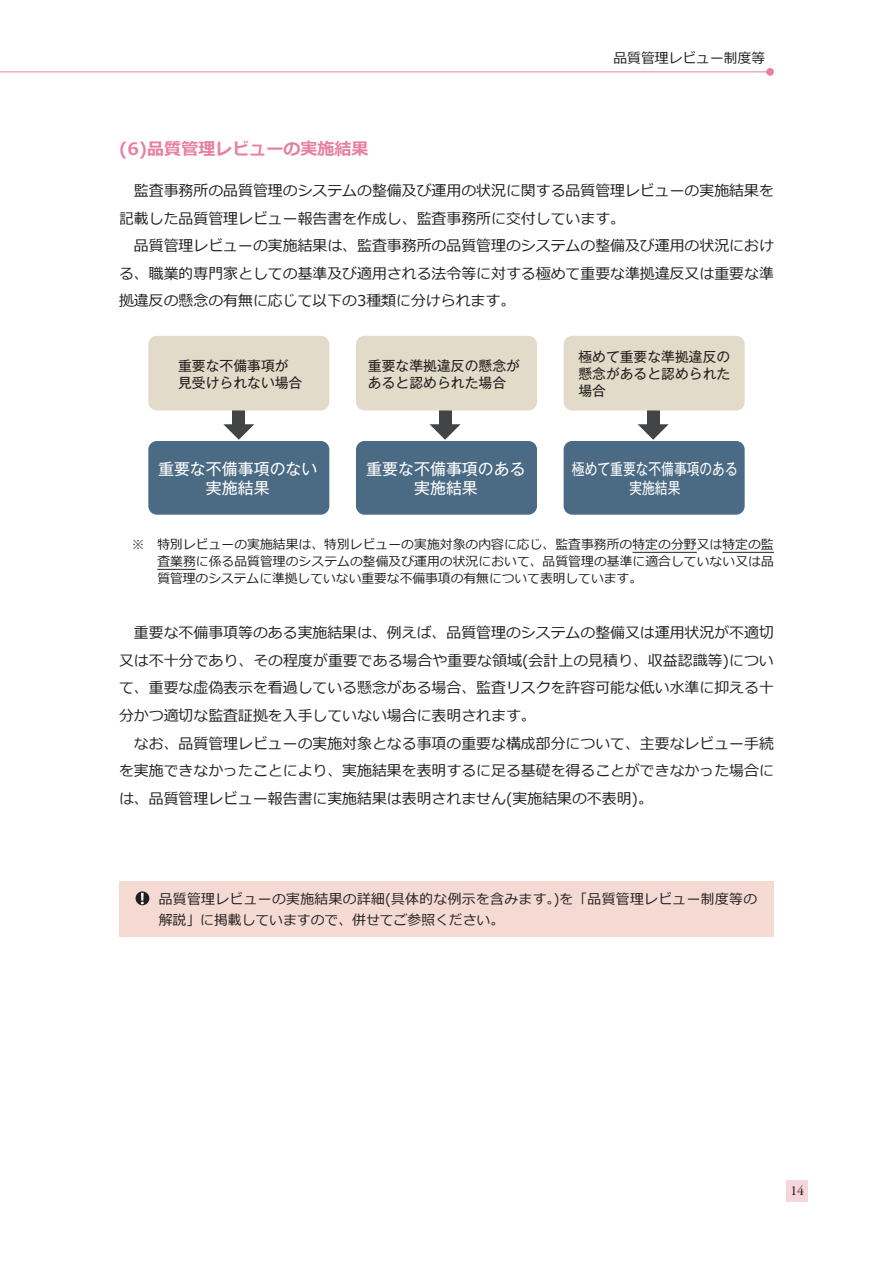
<style>
.page{position:relative;width:893px;height:1263px;background:#fff}
.page>*{position:absolute;margin:0;border:0;box-sizing:border-box;transform-origin:0 0}
.t1{font:700 16.95px "Meiryo";color:#e7809f}
.t2{font:15.9px/19.2px "Gothic MB101 Pr 6";color:#fff;text-align:center}
.t3{font:15.9px/19.2px "Gothic MB101 Pr 6";color:#fff;text-align:center;scale:.8 1}
.t4{font:14.85px/27.6px "Meiryo";color:#231f20;text-align:justify}
.t5{font:13.8px/21.3px "Meiryo";letter-spacing:.025em;color:#231f20}
.t6{font:13.8px/17px "Gothic MB101 Pr 6";color:#231f20}
.t7{font:13.8px "Meiryo";color:#231f20}
.t8{font:13.8px "Garamond Premr Pro";color:#231f20}
.t9{font:12.75px/17px "Meiryo";color:#231f20;text-align:justify}
</style>
<div class="page">
<hr style="left:0;top:72px;width:770px;height:1px;background:#e7809f">
<div style="left:766px;top:68px;width:8px;height:8px;background:#e7809f;border-radius:50%"></div>
<div style="left:787px;top:1180px;width:21px;height:21px;background:#f7d5dd"></div>
<hr style="left:633px;top:552px;width:64px;height:1px;background:#231f20">
<hr style="left:722px;top:552px;width:52px;height:1px;background:#231f20">
<hr style="left:157px;top:569px;width:39px;height:1px;background:#231f20">
<div style="left:647px;top:403px;width:12px;height:23px;background:#424446"></div>
<svg style="left:638px;top:424px;width:31px;height:16px"></svg>
<div style="left:439px;top:403px;width:12px;height:23px;background:#424446"></div>
<svg style="left:430px;top:424px;width:31px;height:16px"></svg>
<div style="left:233px;top:403px;width:12px;height:23px;background:#424446"></div>
<svg style="left:223px;top:424px;width:31px;height:16px"></svg>
<div style="left:356px;top:336px;width:181px;height:74px;background:#e3dbc9;border-radius:9px"></div>
<div style="left:148px;top:336px;width:181px;height:74px;background:#e3dbc9;border-radius:9px"></div>
<div style="left:564px;top:336px;width:181px;height:74px;background:#e3dbc9;border-radius:9px"></div>
<div style="left:356px;top:441px;width:181px;height:74px;background:#4b6a83;border-radius:9px"></div>
<div style="left:148px;top:441px;width:181px;height:74px;background:#4b6a83;border-radius:9px"></div>
<div style="left:564px;top:441px;width:181px;height:74px;background:#4b6a83;border-radius:9px"></div>
<div style="left:119px;top:881px;width:655px;height:55px;background:#f4dad2"></div>
<div style="left:136px;top:891px;width:13px;height:14px;background:#231f20;border-radius:50%"></div>
<svg style="left:141px;top:893px;width:3px;height:11px"></svg>
<p class="t7" style="left:613px;top:49px;width:154px">品質管理レビュー制度等</p>
<p class="t1" style="left:119px;top:137px;width:251px">(6)品質管理レビューの実施結果</p>
<p class="t4" style="left:119px;top:177px;width:656px;text-indent:15px">監査事務所の品質管理のシステムの整備及び運用の状況に関する品質管理レビューの実施結果を記載した品質管理レビュー報告書を作成し、監査事務所に交付しています。</p>
<p class="t4" style="left:119px;top:233px;width:656px;text-indent:15px">品質管理レビューの実施結果は、監査事務所の品質管理のシステムの整備及び運用の状況における、職業的専門家としての基準及び適用される法令等に対する極めて重要な準拠違反又は重要な準拠違反の懸念の有無に応じて以下の3種類に分けられます。</p>
<p class="t6" style="left:178px;top:356px;width:126px">重要な不備事項が見受けられない場合</p>
<p class="t6" style="left:578px;top:348px;width:154px;text-align:justify">極めて重要な準拠違反の懸念があると認められた場合</p>
<p class="t6" style="left:368px;top:356px;width:154px">重要な準拠違反の懸念があると認められた場合</p>
<p class="t2" style="left:158px;top:458px;width:161px">重要な不備事項のない実施結果</p>
<p class="t3" style="left:572px;top:458px;width:209px">極めて重要な不備事項のある実施結果</p>
<p class="t2" style="left:366px;top:458px;width:161px">重要な不備事項のある実施結果</p>
<p class="t9" style="left:157px;top:537px;width:618px;text-indent:-38px">　※　特別レビューの実施結果は、特別レビューの実施対象の内容に応じ、監査事務所の特定の分野又は特定の監査業務に係る品質管理のシステムの整備及び運用の状況において、品質管理の基準に適合していない又は品質管理のシステムに準拠していない重要な不備事項の有無について表明しています。</p>
<p class="t4" style="left:119px;top:620px;width:656px;text-indent:15px">重要な不備事項等のある実施結果は、例えば、品質管理のシステムの整備又は運用状況が不適切又は不十分であり、その程度が重要である場合や重要な領域(会計上の見積り、収益認識等)について、重要な虚偽表示を看過している懸念がある場合、監査リスクを許容可能な低い水準に抑える十分かつ適切な監査証拠を入手していない場合に表明されます。</p>
<p class="t4" style="left:119px;top:730px;width:656px;text-indent:15px">なお、品質管理レビューの実施対象となる事項の重要な構成部分について、主要なレビュー手続を実施できなかったことにより、実施結果を表明するに足る基礎を得ることができなかった場合には、品質管理レビュー報告書に実施結果は表明されません(実施結果の不表明)。</p>
<p class="t5" style="left:159px;top:889px;width:600px">品質管理レビューの実施結果の詳細(具体的な例示を含みます。)を「品質管理レビュー制度等の解説」に掲載していますので、併せてご参照ください。</p>
<p class="t8" style="left:791px;top:1182px;width:15px">14</p>
</div>
